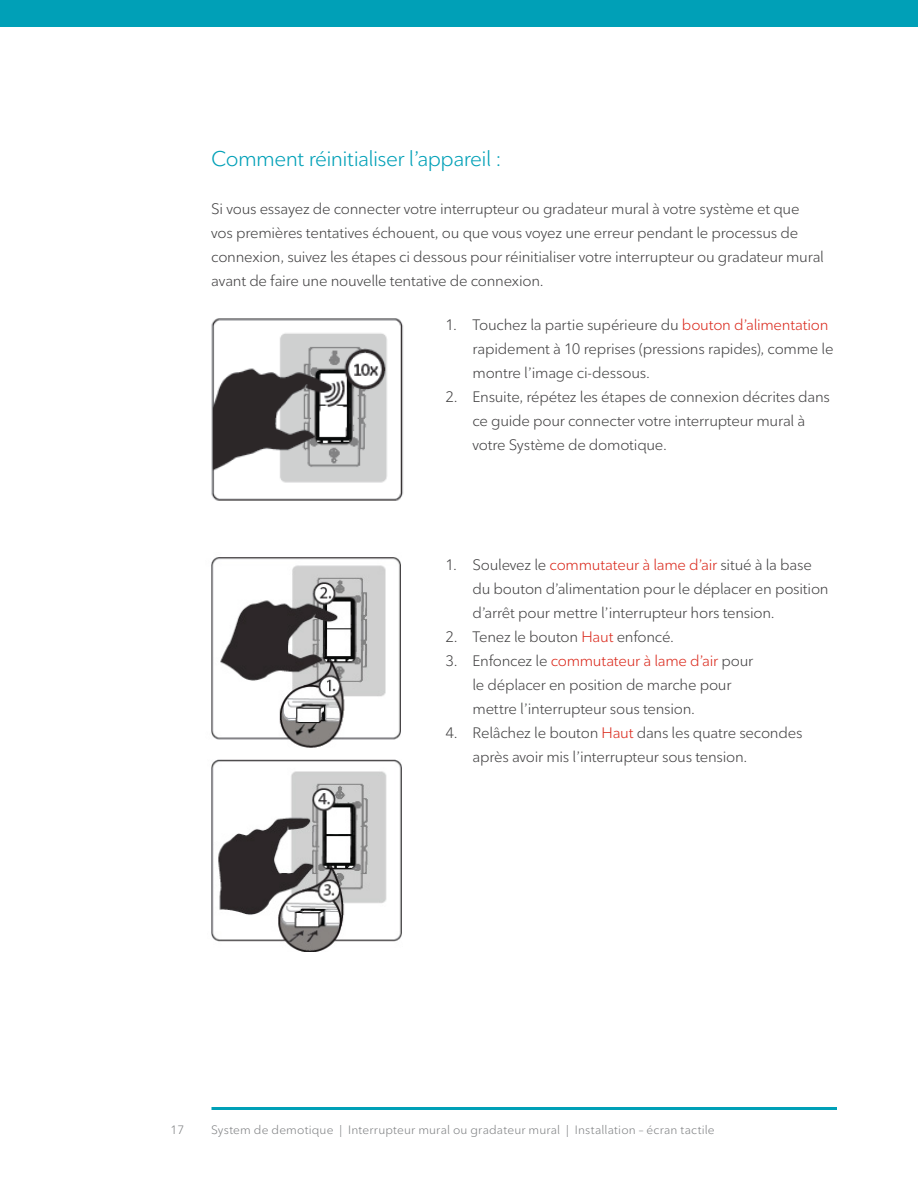
<style>
.page{position:relative;width:918px;height:1188px;background:#fff}
.page>*{position:absolute;margin:0;border:0;box-sizing:border-box;transform-origin:0 0}
.t1{font:21px "Ted Next";letter-spacing:-.03em;color:#00a0b7}
.t2{font:15px/24px "Ted Next";letter-spacing:-.015em;color:#424142}
.t3{font:12px "Ted Next";letter-spacing:.015em;color:#808284}
.s1{color:#da291c}
</style>
<div class="page">
<div style="left:0;top:0;width:918px;height:27px;background:#00a0b7"></div>
<hr style="left:212px;top:1107px;width:625px;height:3px;background:#00a0b7">
<img style="left:211px;top:318px;width:193px;height:183px">
<img style="left:211px;top:557px;width:190px;height:191px">
<img style="left:211px;top:759px;width:191px;height:193px">
<h1 class="t1" style="left:211px;top:146px;width:292px">Comment réinitialiser l’appareil :</h1>
<p class="t2" style="left:211px;top:197px;width:614px">Si vous essayez de connecter votre interrupteur ou gradateur mural à votre système et que vos premières tentatives échouent, ou que vous voyez une erreur pendant le processus de connexion, suivez les étapes ci dessous pour réinitialiser votre interrupteur ou gradateur mural avant de faire une nouvelle tentative de connexion.</p>
<p class="t2" style="left:472px;top:312px;width:363px;text-indent:-27px">1. Touchez la partie supérieure du <span class="s1">bouton d’alimentation </span>rapidement à 10 reprises (pressions rapides), comme le montre l’image ci-dessous.</p>
<p class="t2" style="left:472px;top:384px;width:359px;text-indent:-27px">2. Ensuite, répétez les étapes de connexion décrites dans ce guide pour connecter votre interrupteur mural à votre Système de domotique.</p>
<p class="t2" style="left:472px;top:552px;width:358px;text-indent:-27px">1. Soulevez le <span class="s1">commutateur à lame d’air</span> situé à la base du bouton d’alimentation pour le déplacer en position d’arrêt pour mettre l’interrupteur hors tension.</p>
<p class="t2" style="left:446px;top:624px;width:230px">2. Tenez le bouton <span class="s1">Haut</span> enfoncé.</p>
<p class="t2" style="left:472px;top:648px;width:282px;text-indent:-27px">3. Enfoncez le <span class="s1">commutateur à lame d’air</span> pour le déplacer en position de marche pour mettre l’interrupteur sous tension.</p>
<p class="t2" style="left:472px;top:720px;width:331px;text-indent:-27px">4. Relâchez le bouton <span class="s1">Haut</span> dans les quatre secondes après avoir mis l’interrupteur sous tension.</p>
<p class="t3" style="left:171px;top:1123px;width:15px">17</p>
<p class="t3" style="left:211px;top:1123px;width:505px">System de demotique | Interrupteur mural ou gradateur mural | Installation – écran tactile</p>
</div>
